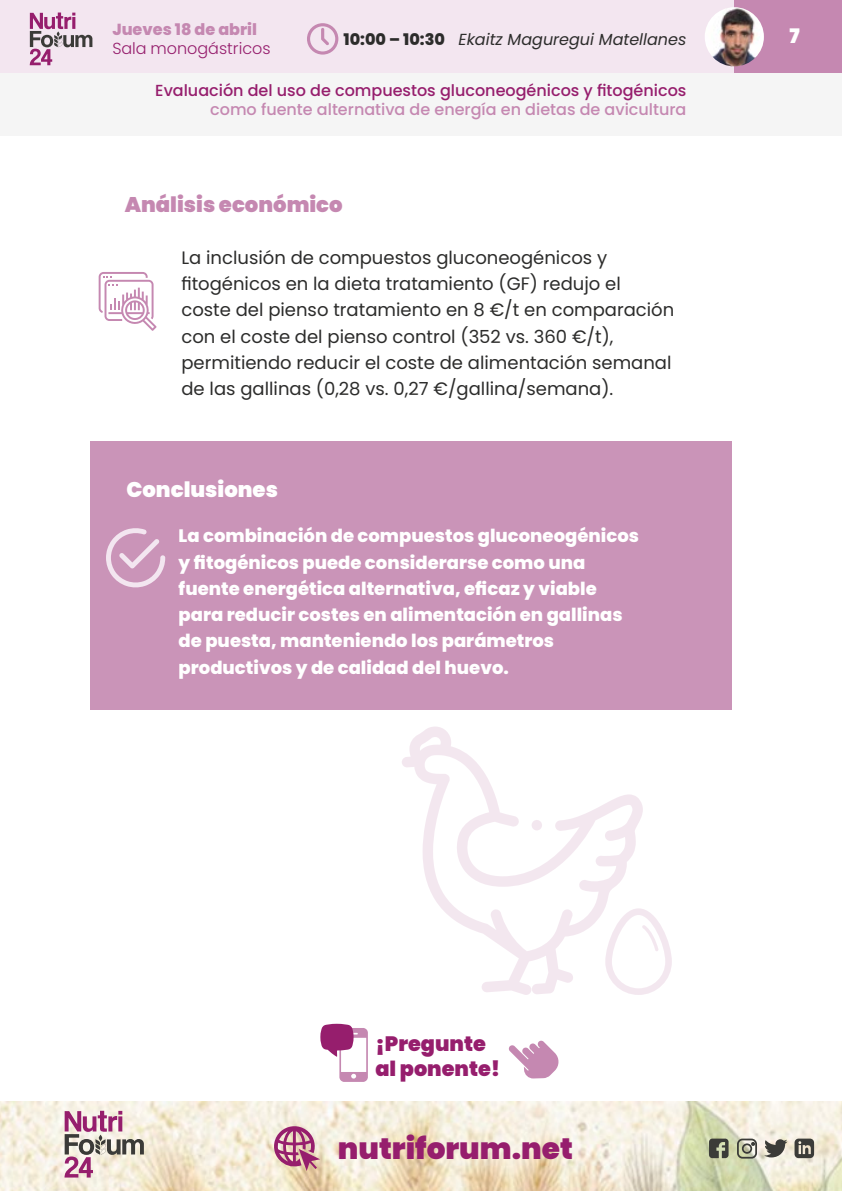
<style>
.page{position:relative;width:842px;height:1191px;background:#fff}
.page>*{position:absolute;margin:0;border:0;box-sizing:border-box;transform-origin:0 0}
.t1{font:900 29.6px "Poppins";color:#961e6d}
._07_Subtitulo{font:900 21.2px "Poppins";color:#c588b1}
._07_Subtitulo-2{font:900 21.2px "Poppins";color:#fff}
.t2{font:900 20.8px/25px "Poppins";color:#961e6d}
.t3{font:900 20px "Poppins";color:#fff}
._01_Texto{font:18px/26.2px "Poppins";color:#2c2c2b}
._01_Texto-2{font:800 18px/26.2px "Poppins";color:#fff}
.t4{font:500 16px "Poppins";color:#961e6d}
.t5{font:500 16px "Poppins";color:#c588b1}
.t6{font:italic 16px "Poppins";color:#2c2c2b}
.t7{font:300 16px "Poppins";color:#961e6d}
.t8{font:800 16px "Poppins";color:#c588b1}
.s1{font-weight:800;font-style:normal}
</style>
<div class="page">
<svg style="left:99px;top:272px;width:58px;height:59px"></svg>
<div style="left:90px;top:441px;width:641px;height:269px;background:#ca94b8"></div>
<svg style="left:106px;top:528px;width:59px;height:60px"></svg>
<svg style="left:402px;top:726px;width:241px;height:269px"></svg>
<svg style="left:605px;top:908px;width:67px;height:87px"></svg>
<div style="left:0;top:45px;width:842px;height:90px;background:#f5f5f5"></div>
<img style="left:0;top:1101px;width:842px;height:90px">
<div style="left:0;top:0;width:842px;height:72px;background:#f3e6f0"></div>
<div style="left:734px;top:0;width:108px;height:72px;background:#c588b1"></div>
<svg style="left:307px;top:23px;width:31px;height:32px"></svg>
<img style="left:705px;top:7px;width:59px;height:59px;border-radius:30px">
<svg style="left:709px;top:1138px;width:19px;height:20px"></svg>
<svg style="left:737px;top:1138px;width:20px;height:20px"></svg>
<svg style="left:764px;top:1139px;width:23px;height:18px"></svg>
<svg style="left:794px;top:1138px;width:20px;height:20px"></svg>
<svg style="left:274px;top:1126px;width:46px;height:45px;background:#c68a9e"></svg>
<svg style="left:320px;top:1023px;width:48px;height:59px"></svg>
<svg style="left:508px;top:1040px;width:51px;height:38px"></svg>
<svg style="left:30px;top:13px;width:62px;height:52px"></svg>
<svg style="left:65px;top:1110px;width:79px;height:67px;background:#cbb2b6"></svg>
<p class="t8" style="left:112px;top:21px;width:146px">Jueves 18 de abril</p>
<p class="t7" style="left:112px;top:39px;width:160px">Sala monogástricos</p>
<p class="t6" style="left:343px;top:30px;width:344px"><span class="s1">10:00 – 10:30</span> Ekaitz Maguregui Matellanes</p>
<p class="t3" style="left:790px;top:24px;width:12px">7</p>
<p class="t4" style="left:155px;top:81px;width:533px">Evaluación del uso de compuestos gluconeogénicos y fitogénicos</p>
<p class="t5" style="left:210px;top:100px;width:478px">como fuente alternativa de energía en dietas de avicultura</p>
<p class="_07_Subtitulo" style="left:125px;top:192px;width:219px">Análisis económico</p>
<p class="_01_Texto" style="left:181px;top:245px;width:494px">La inclusión de compuestos gluconeogénicos y fitogénicos en la dieta tratamiento (GF) redujo el coste del pienso tratamiento en 8 €/t en comparación con el coste del pienso control (352 vs. 360 €/t), permitiendo reducir el coste de alimentación semanal de las gallinas (0,28 vs. 0,27 €/gallina/semana).</p>
<p class="_07_Subtitulo-2" style="left:127px;top:477px;width:153px">Conclusiones</p>
<p class="_01_Texto-2" style="left:179px;top:523px;width:462px">La combinación de compuestos gluconeogénicos y fitogénicos puede considerarse como una fuente energética alternativa, eficaz y viable para reducir costes en alimentación en gallinas de puesta, manteniendo los parámetros productivos y de calidad del huevo.</p>
<p class="t2" style="left:375px;top:1031px;width:126px">¡Pregunte al ponente!</p>
<h1 class="t1" style="left:338px;top:1131px;width:237px">nutriforum.net</h1>
</div>
